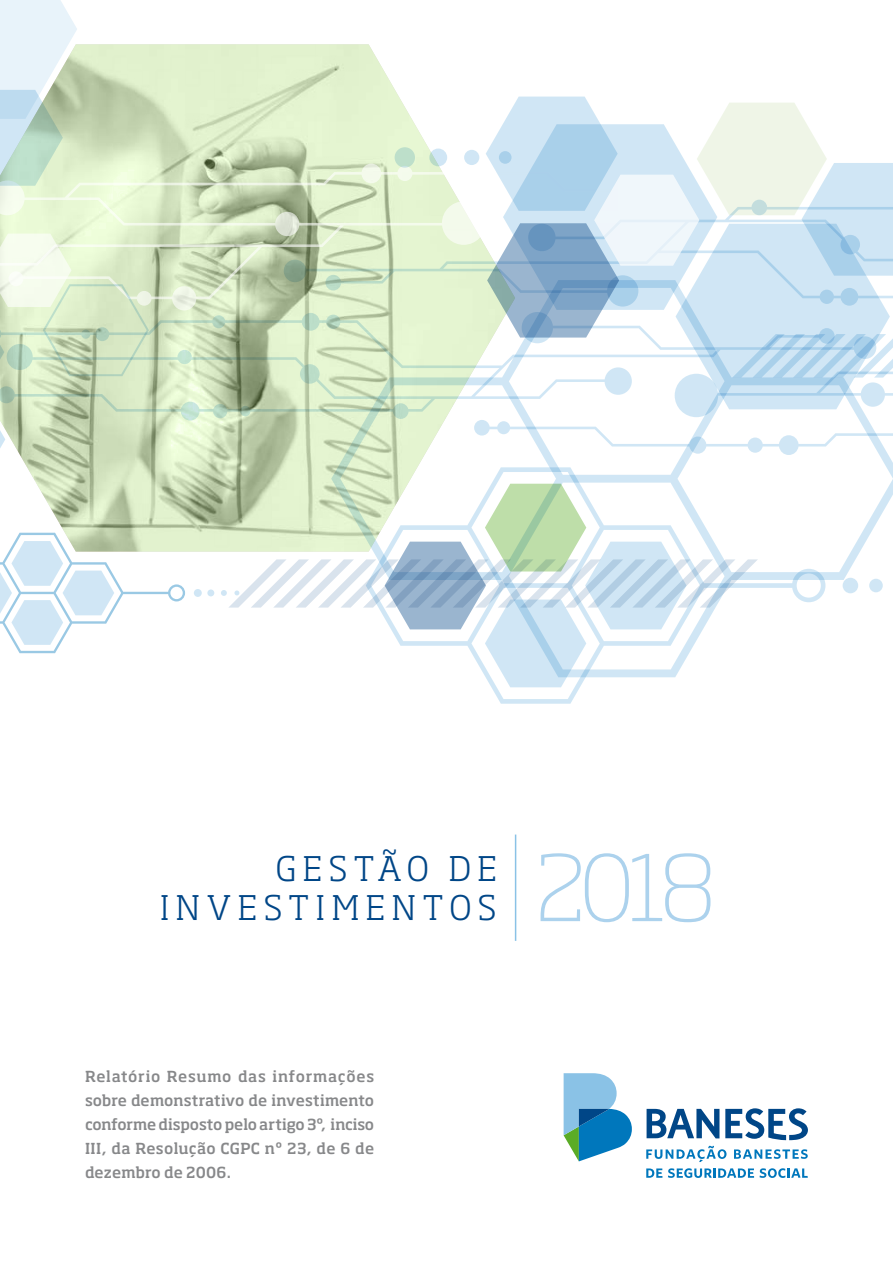
<style>
.page{position:relative;width:893px;height:1263px;background:#fff}
.page>*{position:absolute;margin:0;border:0;box-sizing:border-box;transform-origin:0 0}
.t1{font:200 90px "Soho Std";color:#acd2ed}
.t2{font:300 33.6px/38.7px "Soho Std";letter-spacing:.2em;color:#004687;text-align:right}
.t3{font:500 15px/24px "Soho Std";letter-spacing:.01em;color:#87888a;text-align:justify}
</style>
<div class="page">
<svg style="left:564px;top:1073px;width:68px;height:88px"></svg>
<svg style="left:646px;top:1146px;width:80px;height:16px"></svg>
<svg style="left:734px;top:1149px;width:74px;height:10px"></svg>
<svg style="left:646px;top:1168px;width:16px;height:10px"></svg>
<svg style="left:668px;top:1168px;width:140px;height:10px"></svg>
<svg style="left:647px;top:1109px;width:72px;height:29px"></svg>
<svg style="left:725px;top:1108px;width:83px;height:32px"></svg>
<img style="left:19px;top:44px;width:450px;height:508px">
<svg style="left:0;top:164px;width:474px;height:146px"></svg>
<svg style="left:149px;top:312px;width:182px;height:109px"></svg>
<svg style="left:491px;top:687px;width:89px;height:17px"></svg>
<div style="left:395px;top:147px;width:20px;height:21px;background:#bddfca;border-radius:50%"></div>
<svg style="left:429px;top:149px;width:18px;height:17px"></svg>
<div style="left:464px;top:150px;width:15px;height:15px;background:#d0e6f5;border-radius:50%"></div>
<svg style="left:0;top:533px;width:185px;height:120px"></svg>
<div style="left:194px;top:589px;width:8px;height:8px;background:#d0e6f5;border-radius:50%"></div>
<div style="left:207px;top:589px;width:7px;height:7px;background:#d0e6f5;border-radius:50%"></div>
<svg style="left:331px;top:280px;width:562px;height:323px"></svg>
<svg style="left:221px;top:484px;width:537px;height:203px"></svg>
<svg style="left:0;top:0;width:77px;height:186px"></svg>
<svg style="left:0;top:234px;width:149px;height:245px"></svg>
<svg style="left:474px;top:97px;width:419px;height:358px"></svg>
<hr style="left:515px;top:834px;width:1px;height:107px;background:#8ac2e6">
<h2 class="t2" style="left:160px;top:849px;width:338px">GESTÃO DE<br>INVESTIMENTOS</h2>
<h1 class="t1" style="left:535px;top:831px;width:183px">2018</h1>
<p class="t3" style="left:85px;top:1064px;width:291px">Relatório Resumo das informações sobre demonstrativo de investimento conforme disposto pelo artigo 3º, inciso III, da Resolução CGPC nº 23, de 6 de dezembro de 2006.</p>
</div>
